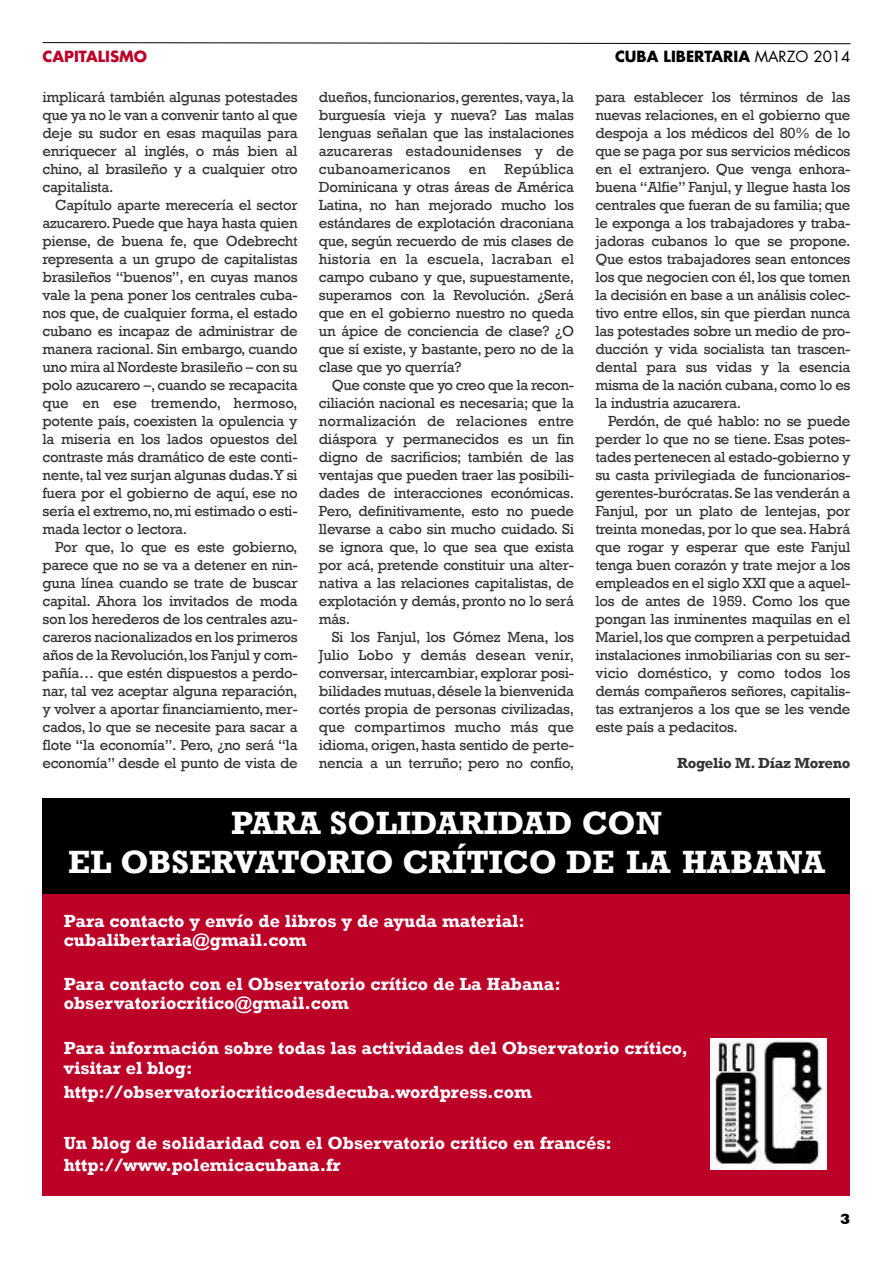
<style>
.page{position:relative;width:893px;height:1263px;background:#fff}
.page>*{position:absolute;margin:0;border:0;box-sizing:border-box;transform-origin:0 0}
.t1{font:700 33px/39px "Rockwell";color:#fff;text-align:center}
.t2{font:700 18px/19.5px "Rockwell";color:#fff}
.t3{font:15px/18px "Rockwell";letter-spacing:-.02em;color:#333;text-align:justify}
.t4{font:700 15px "Futura";color:#000}
.t5{font:700 15px "Rockwell";letter-spacing:-.02em;color:#333}
.t6{font:700 15px "Futura";color:#bc0027}
.t7{font:800 15px "Rockwell";color:#000}
.s1{font-weight:400}
</style>
<div class="page">
<div style="left:43px;top:893px;width:807px;height:303px;background:#bc0027"></div>
<div style="left:43px;top:798px;width:807px;height:96px;background:#000"></div>
<img style="left:710px;top:1038px;width:116px;height:132px">
<svg style="left:42px;top:42px;width:809px;height:2px;background:#828282"></svg>
<p class="t6" style="left:43px;top:50px;width:106px">CAPITALISMO</p>
<p class="t4" style="left:615px;top:50px;width:237px">CUBA LIBERTARIA <span class="s1">MARZO 2014</span></p>
<p class="t3" style="left:43px;top:88px;width:257px">implicará también algunas potestades que ya no le van a convenir tanto al que deje su sudor en esas maquilas para enriquecer al inglés, o más bien al chino, al brasileño y a cualquier otro capitalista.</p>
<p class="t3" style="left:43px;top:196px;width:257px;text-indent:13px">Capítulo aparte merecería el sector azucarero. Puede que haya hasta quien piense, de buena fe, que Odebrecht representa a un grupo de capitalistas brasileños “buenos”, en cuyas manos vale la pena poner los centrales cuba&shy;nos que, de cualquier forma, el estado cubano es incapaz de administrar de manera racional. Sin embargo, cuando uno mira al Nordeste brasileño – con su polo azucarero –, cuando se recapacita que en ese tremendo, hermoso, potente país, coexisten la opulencia y la miseria en los lados opuestos del contraste más dramático de este conti&shy;nente,tal vez surjan algunas dudas.Y si fuera por el gobierno de aquí, ese no sería el extremo,no,mi estimado o esti&shy;mada lector o lectora.</p>
<p class="t3" style="left:43px;top:538px;width:257px;text-indent:13px">Por que, lo que es este gobierno, parece que no se va a detener en nin&shy;guna línea cuando se trate de buscar capital. Ahora los invitados de moda son los herederos de los centrales azu&shy;careros nacionalizados en los primeros años de la Revolución,los Fanjul y com&shy;pañía… que estén dispuestos a perdo&shy;nar, tal vez aceptar alguna reparación, y volver a aportar financiamiento,mer&shy;cados, lo que se necesite para sacar a flote “la economía”. Pero, ¿no será “la economía” desde el punto de vista de</p>
<p class="t3" style="left:319px;top:88px;width:257px">dueños,funcionarios,gerentes,vaya,la burguesía vieja y nueva? Las malas lenguas señalan que las instalaciones azucareras estadounidenses y de cubanoamericanos en República Dominicana y otras áreas de América Latina, no han mejorado mucho los estándares de explotación draconiana que, según recuerdo de mis clases de historia en la escuela, lacraban el campo cubano y que, supuestamente, superamos con la Revolución. ¿Será que en el gobierno nuestro no queda un ápice de conciencia de clase? ¿O que sí existe, y bastante, pero no de la clase que yo querría?</p>
<p class="t3" style="left:319px;top:376px;width:257px;text-indent:13px">Que conste que yo creo que la recon&shy;ciliación nacional es necesaria; que la normalización de relaciones entre diáspora y permanecidos es un fin digno de sacrificios; también de las ventajas que pueden traer las posibili&shy;dades de interacciones económicas.<br>Pero, definitivamente, esto no puede llevarse a cabo sin mucho cuidado. Si se ignora que, lo que sea que exista por acá, pretende constituir una alter&shy;nativa a las relaciones capitalistas, de explotación y demás, pronto no lo será más.</p>
<p class="t3" style="left:319px;top:628px;width:257px;text-indent:13px">Si los Fanjul, los Gómez Mena, los Julio Lobo y demás desean venir, conversar, intercambiar, explorar posi&shy;bilidades mutuas,désele la bienvenida cortés propia de personas civilizadas, que compartimos mucho más que idioma, origen, hasta sentido de perte&shy;nencia a un terruño; pero no confío,</p>
<p class="t3" style="left:595px;top:88px;width:257px">para establecer los términos de las nuevas relaciones, en el gobierno que despoja a los médicos del 80% de lo que se paga por sus servicios médicos en el extranjero. Que venga enhora&shy;buena “Alfie” Fanjul, y llegue hasta los centrales que fueran de su familia; que le exponga a los trabajadores y traba&shy;jadoras cubanos lo que se propone.<br>Que estos trabajadores sean entonces los que negocien con él,los que tomen la decisión en base a un análisis colec&shy;tivo entre ellos, sin que pierdan nunca las potestades sobre un medio de pro&shy;ducción y vida socialista tan trascen&shy;dental para sus vidas y la esencia misma de la nación cubana,como lo es la industria azucarera.</p>
<p class="t3" style="left:595px;top:412px;width:257px;text-indent:13px">Perdón, de qué hablo: no se puede perder lo que no se tiene. Esas potes&shy;tades pertenecen al estado-gobierno y su casta privilegiada de funcionarios&shy;gerentes-burócratas.Se las venderán a Fanjul, por un plato de lentejas, por treinta monedas, por lo que sea. Habrá que rogar y esperar que este Fanjul tenga buen corazón y trate mejor a los empleados en el siglo XXI que a aquel&shy;los de antes de 1959. Como los que pongan las inminentes maquilas en el Mariel,los que compren a perpetuidad instalaciones inmobiliarias con su ser&shy;vicio doméstico, y como todos los demás compañeros señores, capitalis&shy;tas extranjeros a los que se les vende este país a pedacitos.</p>
<p class="t5" style="left:677px;top:754px;width:175px">Rogelio M. Díaz Moreno</p>
<h1 class="t1" style="left:68px;top:803px;width:759px">PARA SOLIDARIDAD CON<br>EL OBSERVATORIO CRíTICO DE LA HABANA</h1>
<p class="t2" style="left:64px;top:911px;width:463px">Para contacto y envío de libros y de ayuda material: cubalibertaria@gmail.com</p>
<p class="t2" style="left:64px;top:974px;width:498px">Para contacto con el Observatorio crítico de La Habana: observatoriocritico@gmail.com</p>
<p class="t2" style="left:64px;top:1038px;width:626px">Para información sobre todas las actividades del Observatorio crítico, visitar el blog:</p>
<p class="t2" style="left:64px;top:1082px;width:470px">http://observatoriocriticodesdecuba.wordpress.com</p>
<p class="t2" style="left:64px;top:1131px;width:550px;line-height:22.5px">Un blog de solidaridad con el Observatorio critico en francés: http://www.polemicacubana.fr</p>
<p class="t7" style="left:840px;top:1210px;width:12px">3</p>
</div>
